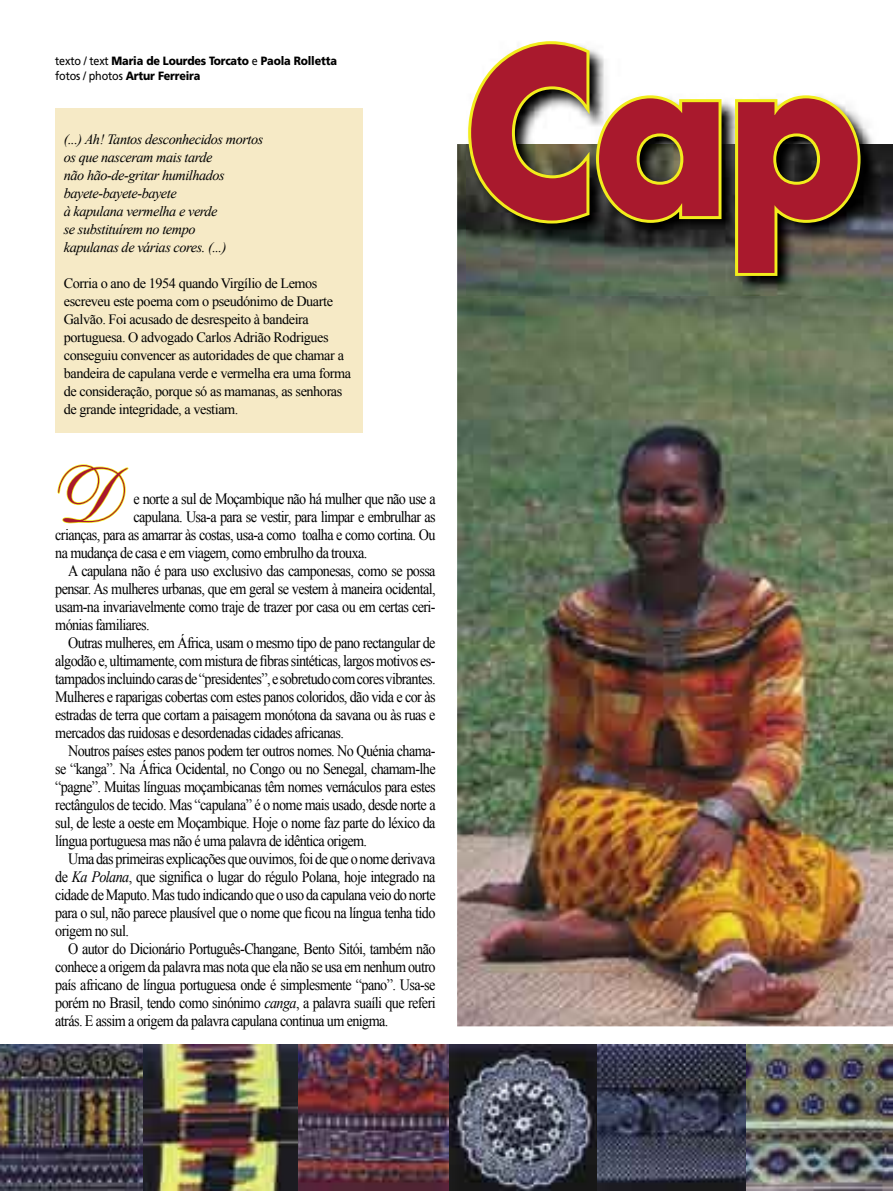
<style>
.page{position:relative;width:893px;height:1191px;background:#fff}
.page>*{position:absolute;margin:0;border:0;box-sizing:border-box;transform-origin:0 0}
.t1{font:700 222px "Futura";color:#a9192d;scale:.9 1}
.t2{font:77.1px "Shelley Allegro BT";color:#a9192d}
.t3{font:15.75px "Times New Roman";letter-spacing:-.045em;color:#000;scale:.9 1}
.t4{font:14.25px/18px "Times New Roman";letter-spacing:-.03em;color:#000}
.t5{font:italic 14.25px/18px "Times New Roman";letter-spacing:-.03em;color:#000}
.t6{font:900 12px/15px "Frutiger";letter-spacing:-.015em;color:#000;scale:.9 1}
.s1{font-weight:400}
.s2{font-style:italic}
</style>
<div class="page">
<img style="left:300px;top:1044px;width:298px;height:147px">
<img style="left:0;top:1044px;width:300px;height:147px">
<img style="left:598px;top:1044px;width:149px;height:147px">
<img style="left:747px;top:1044px;width:146px;height:147px">
<img style="left:457px;top:144px;width:436px;height:882px">
<img style="left:467px;top:101px;width:426px;height:195px">
<svg style="left:465px;top:41px;width:259px;height:185px"></svg>
<svg style="left:732px;top:95px;width:131px;height:184px;background:#54532b"></svg>
<svg style="left:57px;top:464px;width:72px;height:60px"></svg>
<div style="left:55px;top:108px;width:308px;height:324px;background:#f6eac6"></div>
<p class="t6" style="left:55px;top:53px;width:315px"><span class="s1">texto / text</span> Maria de Lourdes Torcato <span class="s1">e</span> Paola Rolletta <span class="s1">fotos / photos</span> Artur Ferreira</p>
<p class="t5" style="left:64px;top:130px;width:201px">(...) Ah! Tantos desconhecidos mortos os que nasceram mais tarde<br>não hão-de-gritar humilhados bayete-bayete-bayete<br>à kapulana vermelha e verde<br>se substituírem no tempo<br>kapulanas de várias cores. (...)</p>
<p class="t4" style="left:64px;top:274px;width:289px">Corria o ano de 1954 quando Virgílio de Lemos escreveu este poema com o pseudónimo de Duarte Galvão. Foi acusado de desrespeito à bandeira portuguesa. O advogado Carlos Adrião Rodrigues conseguiu convencer as autoridades de que chamar a bandeira de capulana verde e vermelha era uma forma de consideração, porque só as mamanas, as senhoras de grande integridade, a vestiam.</p>
<h2 class="t2" style="left:55px;top:449px;width:69px">D</h2>
<p class="t3" style="left:134px;top:490px;width:337px">e norte a sul de Moçambique não há mulher que não use a</p>
<p class="t3" style="left:134px;top:508px;width:337px">capulana. Usa-a para se vestir, para limpar e embrulhar as</p>
<p class="t3" style="left:55px;top:526px;width:424px">crianças, para as amarrar às costas, usa-a como toalha e como cortina. Ou</p>
<p class="t3" style="left:55px;top:544px;width:348px">na mudança de casa e em viagem, como embrulho da trouxa.</p>
<p class="t3" style="left:68px;top:562px;width:410px">A capulana não é para uso exclusivo das camponesas, como se possa</p>
<p class="t3" style="left:55px;top:580px;width:424px">pensar. As mulheres urbanas, que em geral se vestem à maneira ocidental,</p>
<p class="t3" style="left:55px;top:598px;width:424px">usam-na invariavelmente como traje de trazer por casa ou em certas ceri-</p>
<p class="t3" style="left:55px;top:616px;width:106px">mónias familiares.</p>
<p class="t3" style="left:68px;top:634px;width:410px">Outras mulheres, em África, usam o mesmo tipo de pano rectangular de</p>
<p class="t3" style="left:55px;top:652px;width:424px">algodão e, ultimamente, com mistura de fibras sintéticas, largos motivos es-</p>
<p class="t3" style="left:55px;top:670px;width:424px">tampados incluindo caras de “presidentes”, e sobretudo com cores vibrantes.</p>
<p class="t3" style="left:55px;top:688px;width:424px">Mulheres e raparigas cobertas com estes panos coloridos, dão vida e cor às</p>
<p class="t3" style="left:55px;top:706px;width:424px">estradas de terra que cortam a paisagem monótona da savana ou às ruas e</p>
<p class="t3" style="left:55px;top:724px;width:322px">mercados das ruidosas e desordenadas cidades africanas.</p>
<p class="t3" style="left:68px;top:742px;width:410px">Noutros países estes panos podem ter outros nomes. No Quénia chama-</p>
<p class="t3" style="left:55px;top:760px;width:424px">se “kanga”. Na África Ocidental, no Congo ou no Senegal, chamam-lhe</p>
<p class="t3" style="left:55px;top:778px;width:424px">“pagne”. Muitas línguas moçambicanas têm nomes vernáculos para estes</p>
<p class="t3" style="left:55px;top:796px;width:424px">rectângulos de tecido. Mas “capulana” é o nome mais usado, desde norte a</p>
<p class="t3" style="left:55px;top:814px;width:424px">sul, de leste a oeste em Moçambique. Hoje o nome faz parte do léxico da</p>
<p class="t3" style="left:55px;top:832px;width:348px">língua portuguesa mas não é uma palavra de idêntica origem.</p>
<p class="t3" style="left:68px;top:850px;width:410px">Uma das primeiras explicações que ouvimos, foi de que o nome derivava</p>
<p class="t3" style="left:55px;top:868px;width:424px">de <span class="s2">Ka Polana</span>, que significa o lugar do régulo Polana, hoje integrado na</p>
<p class="t3" style="left:55px;top:886px;width:424px">cidade de Maputo. Mas tudo indicando que o uso da capulana veio do norte</p>
<p class="t3" style="left:55px;top:904px;width:424px">para o sul, não parece plausível que o nome que ficou na língua tenha tido</p>
<p class="t3" style="left:55px;top:922px;width:83px">origem no sul.</p>
<p class="t3" style="left:68px;top:940px;width:410px">O autor do Dicionário Português-Changane, Bento Sitói, também não</p>
<p class="t3" style="left:55px;top:958px;width:424px">conhece a origem da palavra mas nota que ela não se usa em nenhum outro</p>
<p class="t3" style="left:55px;top:976px;width:424px">país africano de língua portuguesa onde é simplesmente “pano”. Usa-se</p>
<p class="t3" style="left:55px;top:994px;width:424px">porém no Brasil, tendo como sinónimo <span class="s2">canga</span>, a palavra suaíli que referi</p>
<p class="t3" style="left:55px;top:1012px;width:372px">atrás. E assim a origem da palavra capulana continua um enigma.</p>
<h1 class="t1" style="left:466px;top:-22px;width:443px">Cap</h1>
</div>
